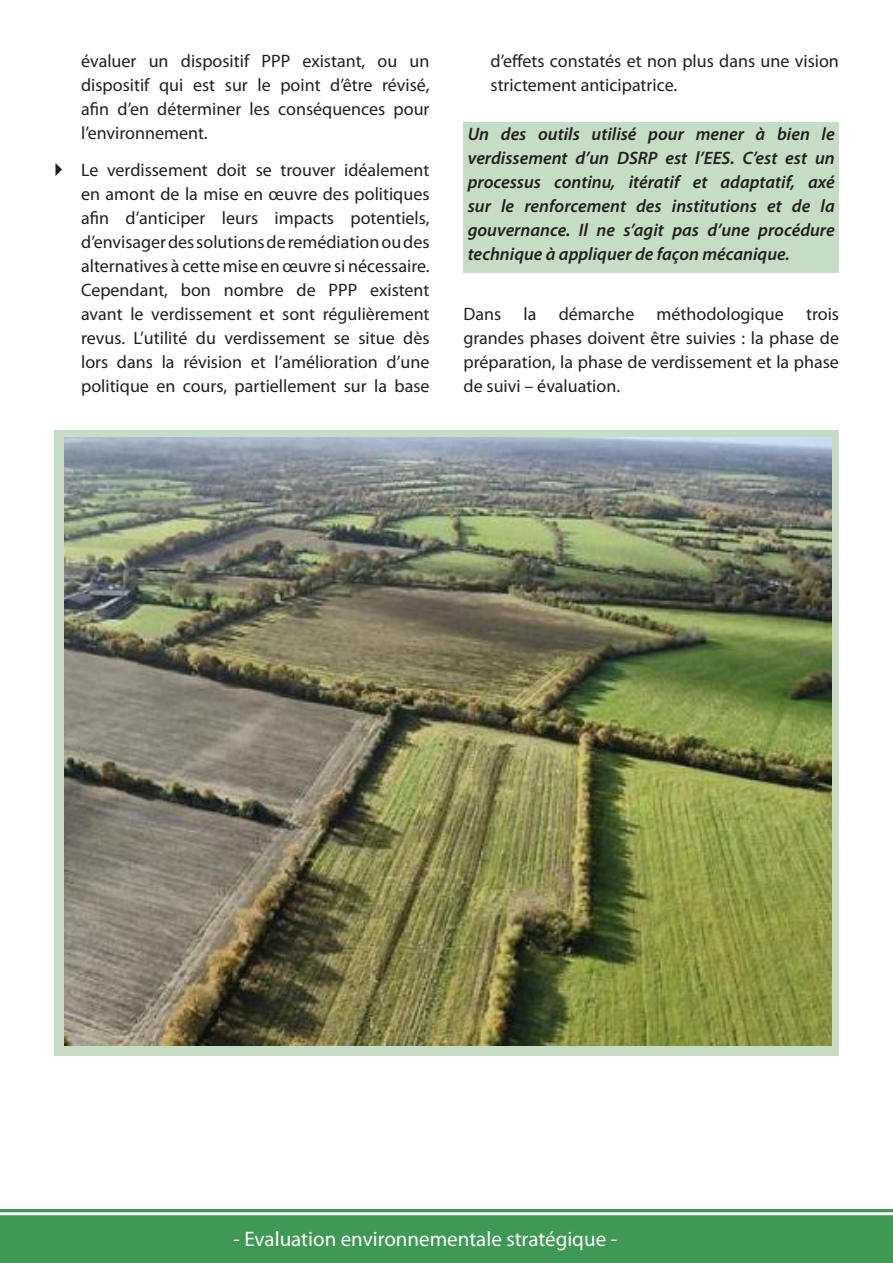
<style>
.page{position:relative;width:893px;height:1263px;background:#fff}
.page>*{position:absolute;margin:0;border:0;box-sizing:border-box;transform-origin:0 0}
.t1{font:21px "Myriad Pro";color:#fff}
.puce{font:18px/24px "Myriad Pro";color:#231f20;text-align:justify}
.t2{font:italic 600 18px/24px "Myriad Pro";color:#231f20;text-align:justify}
</style>
<div class="page">
<div style="left:0;top:1209px;width:893px;height:54px;background:#3e9955"></div>
<hr style="left:0;top:1212px;width:893px;height:3px;background:#fff">
<div style="left:54px;top:430px;width:785px;height:625px;background:#c6dcc4"></div>
<img style="left:65px;top:438px;width:766px;height:607px">
<div style="left:463px;top:122px;width:376px;height:150px;background:#c6dcc4"></div>
<p class="puce" style="left:81px;top:49px;width:350px">évaluer un dispositif PPP existant, ou un dispositif qui est sur le point d’être révisé, afin d’en déterminer les conséquences pour l’environnement.</p>
<p class="puce" style="left:81px;top:157px;width:350px">Le verdissement doit se trouver idéalement en amont de la mise en œuvre des politiques afin d’anticiper leurs impacts potentiels, d’envisager des solutions de remédiation ou des alternatives à cette mise en œuvre si nécessaire.<br>Cependant, bon nombre de PPP existent avant le verdissement et sont régulièrement revus. L’utilité du verdissement se situe dès lors dans la révision et l’amélioration d’une politique en cours, partiellement sur la base</p>
<p class="puce" style="left:491px;top:49px;width:350px">d’effets constatés et non plus dans une vision strictement anticipatrice.</p>
<p class="t2" style="left:468px;top:121px;width:368px">Un des outils utilisé pour mener à bien le verdissement d’un DSRP est l’EES. C’est est un processus continu, itératif et adaptatif, axé sur le renforcement des institutions et de la gouvernance. Il ne s’agit pas d’une procédure technique à appliquer de façon mécanique.</p>
<p class="puce" style="left:464px;top:301px;width:377px">Dans la démarche méthodologique trois grandes phases doivent être suivies : la phase de préparation, la phase de verdissement et la phase de suivi – évaluation.</p>
<p class="t1" style="left:233px;top:1226px;width:385px">- Evaluation environnementale stratégique -</p>
</div>
